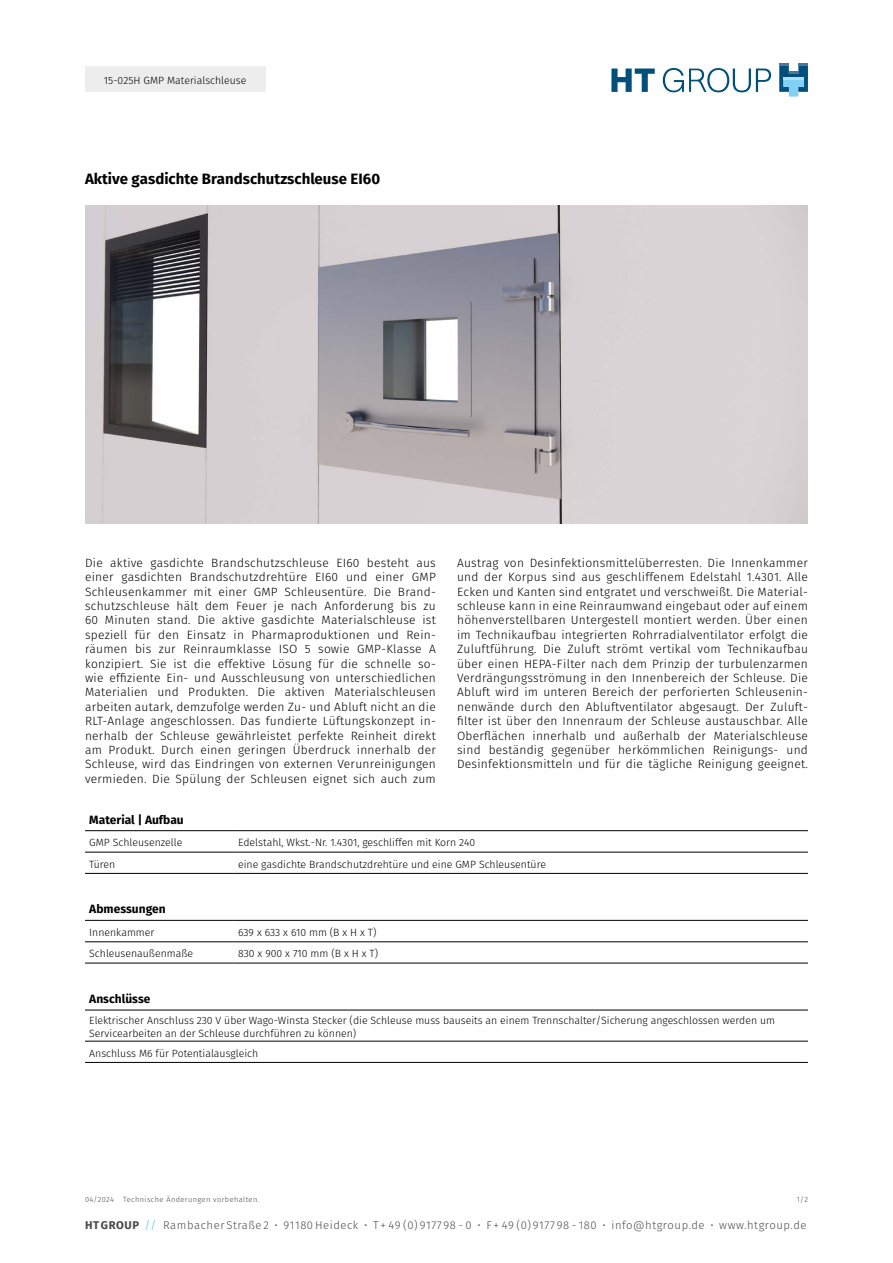
<style>
.page{position:relative;width:893px;height:1263px;background:#fff}
.page>*{position:absolute;margin:0;border:0;box-sizing:border-box;transform-origin:0 0}
.t1{font:700 15px "Fira Sans";color:#000}
.t2{font:300 12px/14.4px "Fira Sans";letter-spacing:.02em;color:#000;text-align:justify}
.t3{font:700 12px "Fira Sans";color:#000}
.t4{font:300 11.25px "Fira Sans";letter-spacing:.05em;color:#4a4a49}
.t5{font:300 10.5px/12.6px "Fira Sans";color:#000}
.t6{font:300 7.5px "Fira Sans";letter-spacing:.05em;color:#4a4a49}
.s1{font-weight:700}
.s2{font-weight:400;color:#83d0f5}
</style>
<div class="page">
<svg style="left:779px;top:64px;width:29px;height:33px"></svg>
<hr style="left:783px;top:77px;width:21px;height:3px;background:#afdff9">
<svg style="left:611px;top:69px;width:44px;height:23px"></svg>
<svg style="left:663px;top:68px;width:108px;height:24px"></svg>
<img style="left:85px;top:205px;width:723px;height:319px">
<div style="left:85px;top:66px;width:180px;height:25px;background:#ededed"></div>
<svg style="left:85px;top:831px;width:723px;height:42px"></svg>
<hr style="left:85px;top:852px;width:149px;height:1px;background:#000">
<hr style="left:85px;top:873px;width:149px;height:1px;background:#000">
<hr style="left:234px;top:852px;width:574px;height:1px;background:#000">
<hr style="left:234px;top:873px;width:574px;height:1px;background:#000">
<hr style="left:85px;top:830px;width:149px;height:1px;background:#000">
<hr style="left:234px;top:830px;width:574px;height:1px;background:#000">
<svg style="left:85px;top:942px;width:723px;height:21px"></svg>
<hr style="left:85px;top:941px;width:149px;height:1px;background:#000">
<hr style="left:234px;top:941px;width:574px;height:1px;background:#000">
<hr style="left:85px;top:963px;width:149px;height:1px;background:#000">
<hr style="left:234px;top:963px;width:574px;height:1px;background:#000">
<hr style="left:85px;top:920px;width:149px;height:1px;background:#000">
<hr style="left:234px;top:920px;width:574px;height:1px;background:#000">
<svg style="left:85px;top:1040px;width:723px;height:22px"></svg>
<hr style="left:85px;top:1041px;width:723px;height:1px;background:#000">
<hr style="left:85px;top:1062px;width:723px;height:1px;background:#000">
<hr style="left:85px;top:1010px;width:723px;height:1px;background:#000">
<p class="t5" style="left:104px;top:74px;width:144px">15-025H GMP Materialschleuse</p>
<p class="t1" style="left:85px;top:166px;width:297px">Aktive gasdichte Brandschutzschleuse EI60</p>
<p class="t2" style="left:85px;top:555px;width:352px">Die aktive gasdichte Brandschutzschleuse EI60 besteht aus einer gasdichten Brandschutzdrehtüre EI60 und einer GMP Schleusenkammer mit einer GMP Schleusentüre. Die Brand&shy;schutzschleuse hält dem Feuer je nach Anforderung bis zu 60 Minuten stand. Die aktive gasdichte Materialschleuse ist speziell für den Einsatz in Pharmaproduktionen und Rein&shy;räumen bis zur Reinraumklasse ISO 5 sowie GMP-Klasse A konzipiert. Sie ist die effektive Lösung für die schnelle so&shy;wie effiziente Ein- und Ausschleusung von unterschiedlichen Materialien und Produkten. Die aktiven Materialschleusen arbeiten autark, demzufolge werden Zu- und Abluft nicht an die RLT-Anlage angeschlossen. Das fundierte Lüftungskonzept in&shy;nerhalb der Schleuse gewährleistet perfekte Reinheit direkt am Produkt. Durch einen geringen Überdruck innerhalb der Schleuse, wird das Eindringen von externen Verunreinigungen vermieden. Die Spülung der Schleusen eignet sich auch zum</p>
<p class="t2" style="left:457px;top:555px;width:352px">Austrag von Desinfektionsmittelüberresten. Die Innenkammer und der Korpus sind aus geschliffenem Edelstahl 1.4301. Alle Ecken und Kanten sind entgratet und verschweißt. Die Material&shy;schleuse kann in eine Reinraumwand eingebaut oder auf einem höhenverstellbaren Untergestell montiert werden. Über einen im Technikaufbau integrierten Rohrradialventilator erfolgt die Zuluftführung. Die Zuluft strömt vertikal vom Technikaufbau über einen HEPA-Filter nach dem Prinzip der turbulenzarmen Verdrängungsströmung in den Innenbereich der Schleuse. Die Abluft wird im unteren Bereich der perforierten Schleusenin&shy;nenwände durch den Abluftventilator abgesaugt. Der Zuluft&shy;filter ist über den Innenraum der Schleuse austauschbar. Alle Oberflächen innerhalb und außerhalb der Materialschleuse sind beständig gegenüber herkömmlichen Reinigungs- und Desinfektionsmitteln und für die tägliche Reinigung geeignet.</p>
<p class="t3" style="left:89px;top:809px;width:96px">Material | Aufbau</p>
<p class="t5" style="left:89px;top:836px;width:95px">GMP Schleusenzelle</p>
<p class="t5" style="left:238px;top:836px;width:239px">Edelstahl, Wkst.-Nr. 1.4301, geschliffen mit Korn 240</p>
<p class="t5" style="left:89px;top:858px;width:28px">Türen</p>
<p class="t5" style="left:238px;top:858px;width:310px">eine gasdichte Brandschutzdrehtüre und eine GMP Schleusentüre</p>
<p class="t3" style="left:89px;top:899px;width:78px">Abmessungen</p>
<p class="t5" style="left:89px;top:926px;width:67px">Innenkammer</p>
<p class="t5" style="left:238px;top:926px;width:140px">639 x 633 x 610 mm (B x H x T)</p>
<p class="t5" style="left:89px;top:947px;width:105px">Schleusenaußenmaße</p>
<p class="t5" style="left:238px;top:947px;width:142px">830 x 900 x 710 mm (B x H x T)</p>
<p class="t3" style="left:89px;top:988px;width:63px">Anschlüsse</p>
<p class="t5" style="left:89px;top:1014px;width:687px">Elektrischer Anschluss 230 V über Wago-Winsta Stecker (die Schleuse muss bauseits an einem Trennschalter/Sicherung angeschlossen werden um<br>Servicearbeiten an der Schleuse durchführen zu können)</p>
<p class="t5" style="left:89px;top:1047px;width:170px">Anschluss M6 für Potentialausgleich</p>
<p class="t6" style="left:123px;top:1194px;width:137px">Technische Änderungen vorbehalten.</p>
<p class="t6" style="left:85px;top:1194px;width:30px">04/2024</p>
<p class="t6" style="left:797px;top:1194px;width:13px">1/2</p>
<p class="t4" style="left:85px;top:1217px;width:723px"><span class="s1">HT GROUP</span> <span class="s2">//</span> Rambacher Straße 2 • 91180 Heideck • T + 49 (0) 9177 98 - 0 • F + 49 (0) 9177 98 - 180 • info@htgroup.de • www.htgroup.de</p>
</div>
